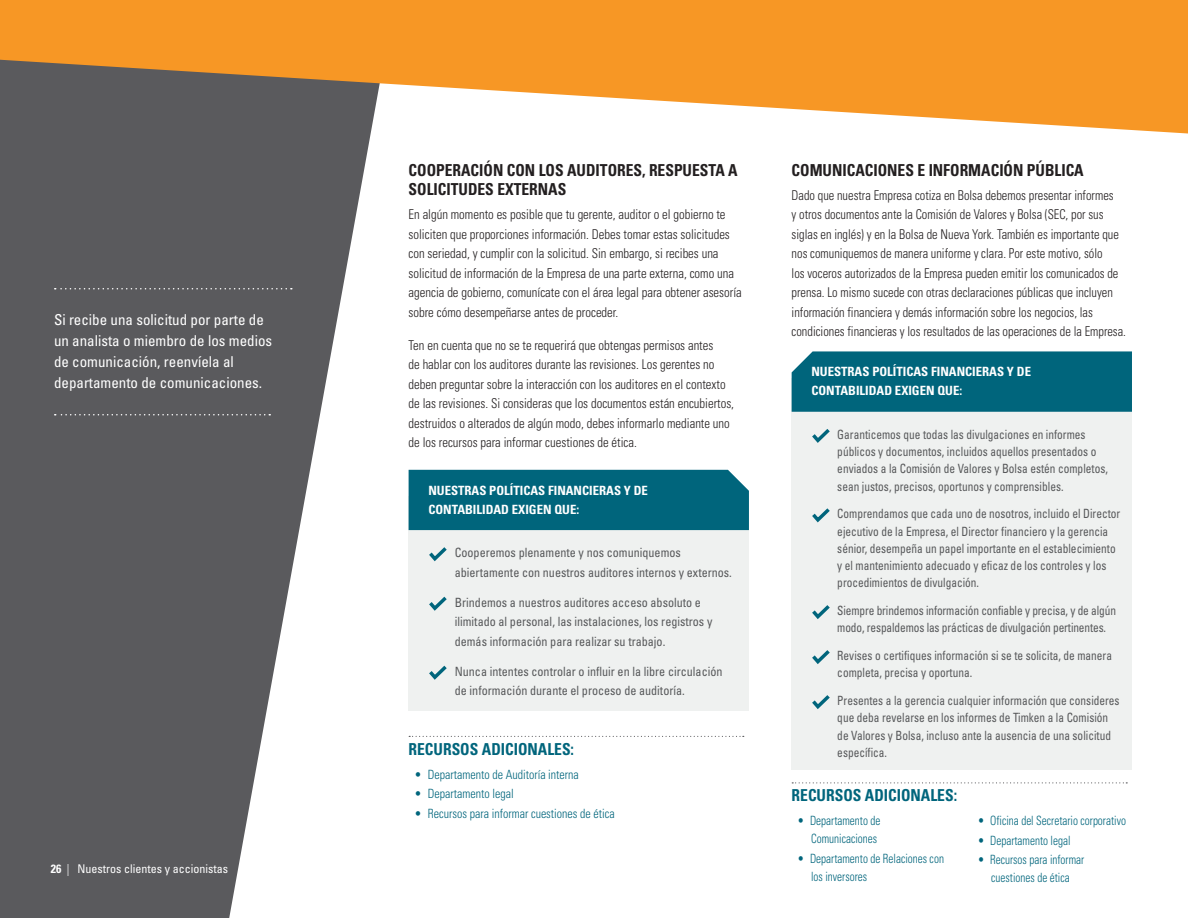
<style>
.page{position:relative;width:1188px;height:918px;background:#fff}
.page>*{position:absolute;margin:0;border:0;box-sizing:border-box;transform-origin:0 0}
.t1{font:700 condensed 16.5px/19.5px "Univers LT Std";color:#231f20;scale:.94 1}
.Additional_Res_Head{font:700 condensed 16.5px "Univers LT Std";color:#00657c;scale:.94 1}
.t2{font:condensed 15px/21px "Univers LT Std";color:#fff}
.t3{font:300 condensed 13.5px/19.5px "Univers LT Std";color:#231f20;scale:.94 1}
.t4{font:300 condensed 13.5px/19.5px "Univers LT Std";color:#231f20;scale:.92 1}
.policies_bullet{font:condensed 12.75px/17.2px "Univers LT Std";color:#57585a;scale:.89 1}
.policies_bullet-2{font:condensed 12.75px/19.5px "Univers LT Std";color:#57585a;scale:.95 1}
.t5{font:300 condensed 12.75px/18px "Univers LT Std";color:#00657c;text-align:right;scale:.88 1}
.t6{font:700 condensed 12.75px/19.5px "Univers LT Std";color:#fff}
.t7{font:300 condensed 12.75px "Univers LT Std";color:#00657c;scale:.94 1}
.t8{font:condensed 12px "Univers LT Std";color:#fff}
.s1{font-weight:700}
.s2{font-weight:300}
</style>
<div class="page">
<svg style="left:0;top:134px;width:371px;height:784px;fill:#5a5a5d"></svg>
<svg style="left:792px;top:782px;width:335px;height:1px"></svg>
<svg style="left:409px;top:736px;width:335px;height:1px"></svg>
<svg style="left:0;top:0;width:1188px;height:134px;background:#e09b49"></svg>
<div style="left:409px;top:497px;width:340px;height:214px;background:#eff1f0"></div>
<div style="left:409px;top:470px;width:340px;height:60px;background:#00657c"></div>
<svg style="left:429px;top:547px;width:18px;height:15px"></svg>
<svg style="left:429px;top:596px;width:18px;height:15px"></svg>
<svg style="left:429px;top:665px;width:18px;height:15px"></svg>
<div style="left:792px;top:378px;width:340px;height:392px;background:#eff1f0"></div>
<div style="left:792px;top:351px;width:340px;height:61px;background:#00657c"></div>
<svg style="left:812px;top:429px;width:18px;height:14px"></svg>
<svg style="left:812px;top:508px;width:18px;height:15px"></svg>
<svg style="left:812px;top:605px;width:18px;height:14px"></svg>
<svg style="left:812px;top:650px;width:18px;height:14px"></svg>
<svg style="left:812px;top:695px;width:18px;height:14px"></svg>
<svg style="left:1px;top:754px;width:69px;height:1px"></svg>
<svg style="left:55px;top:288px;width:237px;height:2px"></svg>
<svg style="left:55px;top:414px;width:215px;height:2px"></svg>
<p class="t2" style="left:54px;top:309px;width:220px">Si recibe una solicitud por parte de un analista o miembro de los medios de comunicación, reenvíela al departamento de comunicaciones.</p>
<p class="t8" style="left:51px;top:861px;width:179px"><span class="s1">26</span> <span class="s2">|</span> Nuestros clientes y accionistas</p>
<h2 class="t1" style="left:409px;top:160px;width:352px">COOPERACIÓN CON LOS AUDITORES, RESPUESTA A<br>SOLICITUDES EXTERNAS</h2>
<p class="t3" style="left:409px;top:205px;width:356px">En algún momento es posible que tu gerente, auditor o el gobierno te soliciten que proporciones información. Debes tomar estas solicitudes con seriedad, y cumplir con la solicitud. Sin embargo, si recibes una solicitud de información de la Empresa de una parte externa, como una agencia de gobierno, comunícate con el área legal para obtener asesoría sobre cómo desempeñarse antes de proceder.</p>
<p class="t3" style="left:409px;top:335px;width:348px">Ten en cuenta que no se te requerirá que obtengas permisos antes<br>de hablar con los auditores durante las revisiones. Los gerentes no deben preguntar sobre la interacción con los auditores en el contexto de las revisiones. Si consideras que los documentos están encubiertos, destruidos o alterados de algún modo, debes informarlo mediante uno de los recursos para informar cuestiones de ética.</p>
<p class="t6" style="left:428px;top:481px;width:221px">NUESTRAS POLÍTICAS FINANCIERAS Y DE<br>CONTABILIDAD EXIGEN QUE:</p>
<p class="policies_bullet-2" style="left:455px;top:543px;width:293px">Cooperemos plenamente y nos comuniquemos abiertamente con nuestros auditores internos y externos.</p>
<p class="policies_bullet-2" style="left:455px;top:592px;width:273px">Brindemos a nuestros auditores acceso absoluto e ilimitado al personal, las instalaciones, los registros y demás información para realizar su trabajo.</p>
<p class="policies_bullet-2" style="left:455px;top:661px;width:283px">Nunca intentes controlar o influir en la libre circulación de información durante el proceso de auditoría.</p>
<p class="Additional_Res_Head" style="left:409px;top:739px;width:178px">RECURSOS ADICIONALES:</p>
<p class="t7" style="left:415px;top:767px;width:176px">• Departamento de Auditoría interna</p>
<p class="t7" style="left:415px;top:786px;width:107px">• Departamento legal</p>
<p class="t7" style="left:415px;top:806px;width:215px">• Recursos para informar cuestiones de ética</p>
<h2 class="t1" style="left:792px;top:160px;width:312px">COMUNICACIONES E INFORMACIÓN PÚBLICA</h2>
<p class="t4" style="left:792px;top:185px;width:365px">Dado que nuestra Empresa cotiza en Bolsa debemos presentar informes<br>y otros documentos ante la Comisión de Valores y Bolsa (SEC, por sus siglas en inglés) y en la Bolsa de Nueva York. También es importante que nos comuniquemos de manera uniforme y clara. Por este motivo, sólo<br>los voceros autorizados de la Empresa pueden emitir los comunicados de prensa. Lo mismo sucede con otras declaraciones públicas que incluyen información financiera y demás información sobre los negocios, las condiciones financieras y los resultados de las operaciones de la Empresa.</p>
<p class="t6" style="left:811px;top:362px;width:221px">NUESTRAS POLÍTICAS FINANCIERAS Y DE<br>CONTABILIDAD EXIGEN QUE:</p>
<p class="policies_bullet" style="left:837px;top:425px;width:306px">Garanticemos que todas las divulgaciones en informes públicos y documentos, incluidos aquellos presentados o enviados a la Comisión de Valores y Bolsa estén completos, sean justos, precisos, oportunos y comprensibles.</p>
<p class="policies_bullet" style="left:837px;top:505px;width:319px">Comprendamos que cada uno de nosotros, incluido el Director ejecutivo de la Empresa, el Director financiero y la gerencia sénior, desempeña un papel importante en el establecimiento y el mantenimiento adecuado y eficaz de los controles y los procedimientos de divulgación.</p>
<p class="policies_bullet" style="left:837px;top:602px;width:315px">Siempre brindemos información confiable y precisa, y de algún modo, respaldemos las prácticas de divulgación pertinentes.</p>
<p class="policies_bullet" style="left:837px;top:647px;width:310px">Revises o certifiques información si se te solicita, de manera completa, precisa y oportuna.</p>
<p class="policies_bullet" style="left:837px;top:692px;width:319px">Presentes a la gerencia cualquier información que consideres que deba revelarse en los informes de Timken a la Comisión de Valores y Bolsa, incluso ante la ausencia de una solicitud específica.</p>
<p class="Additional_Res_Head" style="left:792px;top:785px;width:178px">RECURSOS ADICIONALES:</p>
<p class="t5" style="left:798px;top:812px;width:96px">• Departamento de<br>Comunicaciones</p>
<p class="t5" style="left:811px;top:849px;width:152px;text-align:left;text-indent:-14px">• Departamento de Relaciones con los inversores</p>
<p class="t5" style="left:978px;top:812px;width:170px">• Oficina del Secretario corporativo</p>
<p class="t5" style="left:978px;top:831px;width:107px">• Departamento legal</p>
<p class="t5" style="left:978px;top:851px;width:123px;text-align:center">• Recursos para informar cuestiones de ética</p>
</div>
